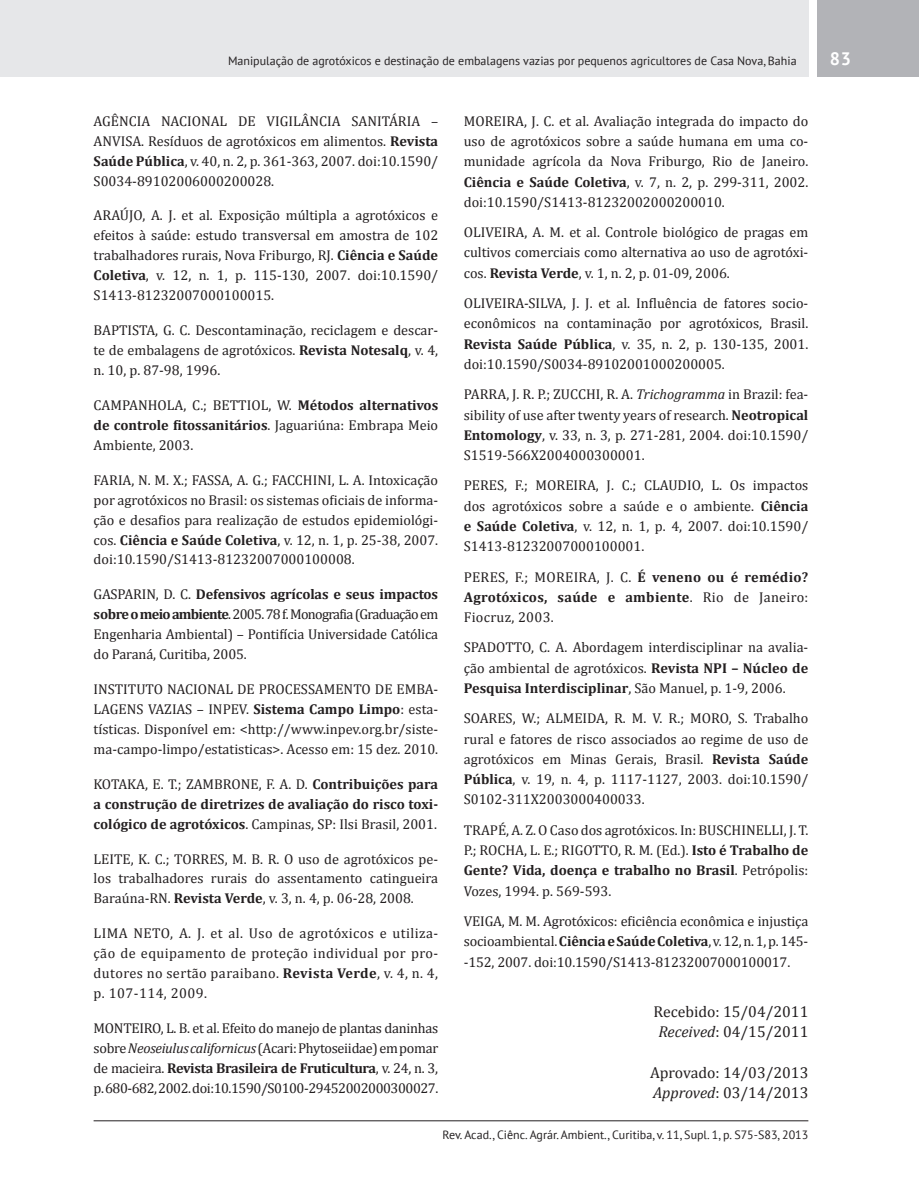
<style>
.page{position:relative;width:919px;height:1191px;background:#fff}
.page>*{position:absolute;margin:0;border:0;box-sizing:border-box;transform-origin:0 0}
.t1{font:700 18px "PT Sans";color:#fff}
.t2{font:15.75px/20.2px "Cambria";color:#231f20;text-align:center}
.t3{font:14.25px/20px "Cambria";color:#231f20;text-align:justify}
.t4{font:700 14.25px/20px "Cambria";color:#231f20;text-align:justify}
.t5{font:12px "PT Sans";color:#231f20}
.s1{font-weight:700}
.s2{font-weight:400}
.s3{font-style:italic}
</style>
<div class="page">
<div style="left:0;top:0;width:808px;height:77px;background:#e6e7e9"></div>
<div style="left:816px;top:0;width:102px;height:77px;background:#b2b3b7"></div>
<hr style="left:94px;top:1120px;width:714px;height:1px;background:#231f20">
<p class="t5" style="left:228px;top:53px;width:570px">Manipulação de agrotóxicos e destinação de embalagens vazias por pequenos agricultores de Casa Nova, Bahia</p>
<p class="t1" style="left:829px;top:47px;width:23px">83</p>
<p class="t3" style="left:94px;top:111px;width:346px">AGÊNCIA NACIONAL DE VIGILÂNCIA SANITÁRIA – ANVISA. Resíduos de agrotóxicos em alimentos. <span class="s1">Revista Saúde Pública</span>, v. 40, n. 2, p. 361-363, 2007. doi:10.1590/ S0034-89102006000200028.</p>
<p class="t3" style="left:94px;top:206px;width:346px">ARAÚJO, A. J. et al. Exposição múltipla a agrotóxicos e efeitos à saúde: estudo transversal em amostra de 102 trabalhadores rurais, Nova Friburgo, RJ. <span class="s1">Ciência e Saúde Coletiva</span>, v. 12, n. 1, p. 115-130, 2007. doi:10.1590/ S1413-81232007000100015.</p>
<p class="t3" style="left:94px;top:320px;width:346px">BAPTISTA, G. C. Descontaminação, reciclagem e descar&shy;te de embalagens de agrotóxicos. <span class="s1">Revista Notesalq</span>, v. 4, n. 10, p. 87-98, 1996.</p>
<p class="t3" style="left:94px;top:395px;width:346px">CAMPANHOLA, C.; BETTIOL, W. <span class="s1">Métodos alternativos de controle fitossanitários</span>. Jaguariúna: Embrapa Meio Ambiente, 2003.</p>
<p class="t3" style="left:94px;top:470px;width:346px">FARIA, N. M. X.; FASSA, A. G.; FACCHINI, L. A. Intoxicação por agrotóxicos no Brasil: os sistemas oficiais de informa&shy;ção e desafios para realização de estudos epidemiológi&shy;cos. <span class="s1">Ciência e Saúde Coletiva</span>, v. 12, n. 1, p. 25-38, 2007. doi:10.1590/S1413-81232007000100008.</p>
<p class="t3" style="left:94px;top:584px;width:346px">GASPARIN, D. C. <span class="s1">Defensivos agrícolas e seus impactos sobre o meio ambiente</span>. 2005. 78 f. Monografia (Graduação em Engenharia Ambiental) – Pontifícia Universidade Católica do Paraná, Curitiba, 2005.</p>
<p class="t3" style="left:94px;top:679px;width:346px">INSTITUTO NACIONAL DE PROCESSAMENTO DE EMBA-LAGENS VAZIAS – INPEV. <span class="s1">Sistema Campo Limpo</span>: esta&shy;tísticas. Disponível em: &lt;http://www.inpev.org.br/siste&shy;ma-campo-limpo/estatisticas&gt;. Acesso em: 15 dez. 2010.</p>
<p class="t4" style="left:94px;top:773px;width:346px"><span class="s2">KOTAKA, E. T.; ZAMBRONE, F. A. D.</span> Contribuições para a construção de diretrizes de avaliação do risco toxi&shy;cológico de agrotóxicos<span class="s2">. Campinas, SP: Ilsi Brasil, 2001.</span></p>
<p class="t3" style="left:94px;top:848px;width:346px">LEITE, K. C.; TORRES, M. B. R. O uso de agrotóxicos pe&shy;los trabalhadores rurais do assentamento catingueira Baraúna-RN. <span class="s1">Revista Verde</span>, v. 3, n. 4, p. 06-28, 2008.</p>
<p class="t3" style="left:94px;top:923px;width:346px">LIMA NETO, A. J. et al. Uso de agrotóxicos e utiliza&shy;ção de equipamento de proteção individual por pro&shy;dutores no sertão paraibano. <span class="s1">Revista Verde</span>, v. 4, n. 4, p. 107-114, 2009.</p>
<p class="t3" style="left:94px;top:1018px;width:346px">MONTEIRO, L. B. et al. Efeito do manejo de plantas daninhas sobre <span class="s3">Neoseiulus californicus</span> (Acari: Phytoseiidae) em pomar de macieira. <span class="s1">Revista Brasileira de Fruticultura</span>, v. 24, n. 3, p. 680-682, 2002. doi:10.1590/S0100-29452002000300027.</p>
<p class="t3" style="left:463px;top:111px;width:346px">MOREIRA, J. C. et al. Avaliação integrada do impacto do uso de agrotóxicos sobre a saúde humana em uma co&shy;munidade agrícola da Nova Friburgo, Rio de Janeiro.<br><span class="s1">Ciência e Saúde Coletiva</span>, v. 7, n. 2, p. 299-311, 2002. doi:10.1590/S1413-81232002000200010.</p>
<p class="t3" style="left:463px;top:222px;width:346px">OLIVEIRA, A. M. et al. Controle biológico de pragas em cultivos comerciais como alternativa ao uso de agrotóxi&shy;cos. <span class="s1">Revista Verde</span>, v. 1, n. 2, p. 01-09, 2006.</p>
<p class="t3" style="left:463px;top:293px;width:346px">OLIVEIRA-SILVA, J. J. et al. Influência de fatores socio&shy;econômicos na contaminação por agrotóxicos, Brasil.<br><span class="s1">Revista Saúde Pública</span>, v. 35, n. 2, p. 130-135, 2001. doi:10.1590/S0034-89102001000200005.</p>
<p class="t3" style="left:463px;top:384px;width:346px">PARRA, J. R. P.; ZUCCHI, R. A. <span class="s3">Trichogramma</span> in Brazil: fea&shy;sibility of use after twenty years of research. <span class="s1">Neotropical Entomology</span>, v. 33, n. 3, p. 271-281, 2004. doi:10.1590/ S1519-566X2004000300001.</p>
<p class="t3" style="left:463px;top:475px;width:346px">PERES, F.; MOREIRA, J. C.; CLAUDIO, L. Os impactos dos agrotóxicos sobre a saúde e o ambiente. <span class="s1">Ciência e Saúde Coletiva</span>, v. 12, n. 1, p. 4, 2007. doi:10.1590/ S1413-81232007000100001.</p>
<p class="t3" style="left:463px;top:566px;width:346px">PERES, F.; MOREIRA, J. C. <span class="s1">É veneno ou é remédio?<br>Agrotóxicos, saúde e ambiente</span>. Rio de Janeiro:<br>Fiocruz, 2003.</p>
<p class="t3" style="left:463px;top:637px;width:346px">SPADOTTO, C. A. Abordagem interdisciplinar na avalia&shy;ção ambiental de agrotóxicos. <span class="s1">Revista NPI – Núcleo de Pesquisa Interdisciplinar</span>, São Manuel, p. 1-9, 2006.</p>
<p class="t3" style="left:463px;top:708px;width:346px">SOARES, W.; ALMEIDA, R. M. V. R.; MORO, S. Trabalho rural e fatores de risco associados ao regime de uso de agrotóxicos em Minas Gerais, Brasil. <span class="s1">Revista Saúde Pública</span>, v. 19, n. 4, p. 1117-1127, 2003. doi:10.1590/ S0102-311X2003000400033.</p>
<p class="t3" style="left:463px;top:819px;width:346px">TRAPÉ, A. Z. O Caso dos agrotóxicos. In: BUSCHINELLI, J. T.<br>P.; ROCHA, L. E.; RIGOTTO, R. M. (Ed.). <span class="s1">Isto é Trabalho de Gente? Vida, doença e trabalho no Brasil</span>. Petrópolis:<br>Vozes, 1994. p. 569-593.</p>
<p class="t3" style="left:463px;top:911px;width:346px">VEIGA, M. M. Agrotóxicos: eficiência econômica e injustiça socioambiental. <span class="s1">Ciência e Saúde Coletiva</span>, v. 12, n. 1, p. 145- -152, 2007. doi:10.1590/S1413-81232007000100017.</p>
<p class="t2" style="left:653px;top:1001px;width:156px">Recebido: 15/04/2011<br><span class="s3">Received</span>: 04/15/2011</p>
<p class="t2" style="left:650px;top:1062px;width:160px;text-align:left">Aprovado: 14/03/2013<br><span class="s3">Approved</span>: 03/14/2013</p>
<p class="t5" style="left:442px;top:1126px;width:367px">Rev. Acad., Ciênc. Agrár. Ambient., Curitiba, v. 11, Supl. 1, p. S75-S83, 2013</p>
</div>
